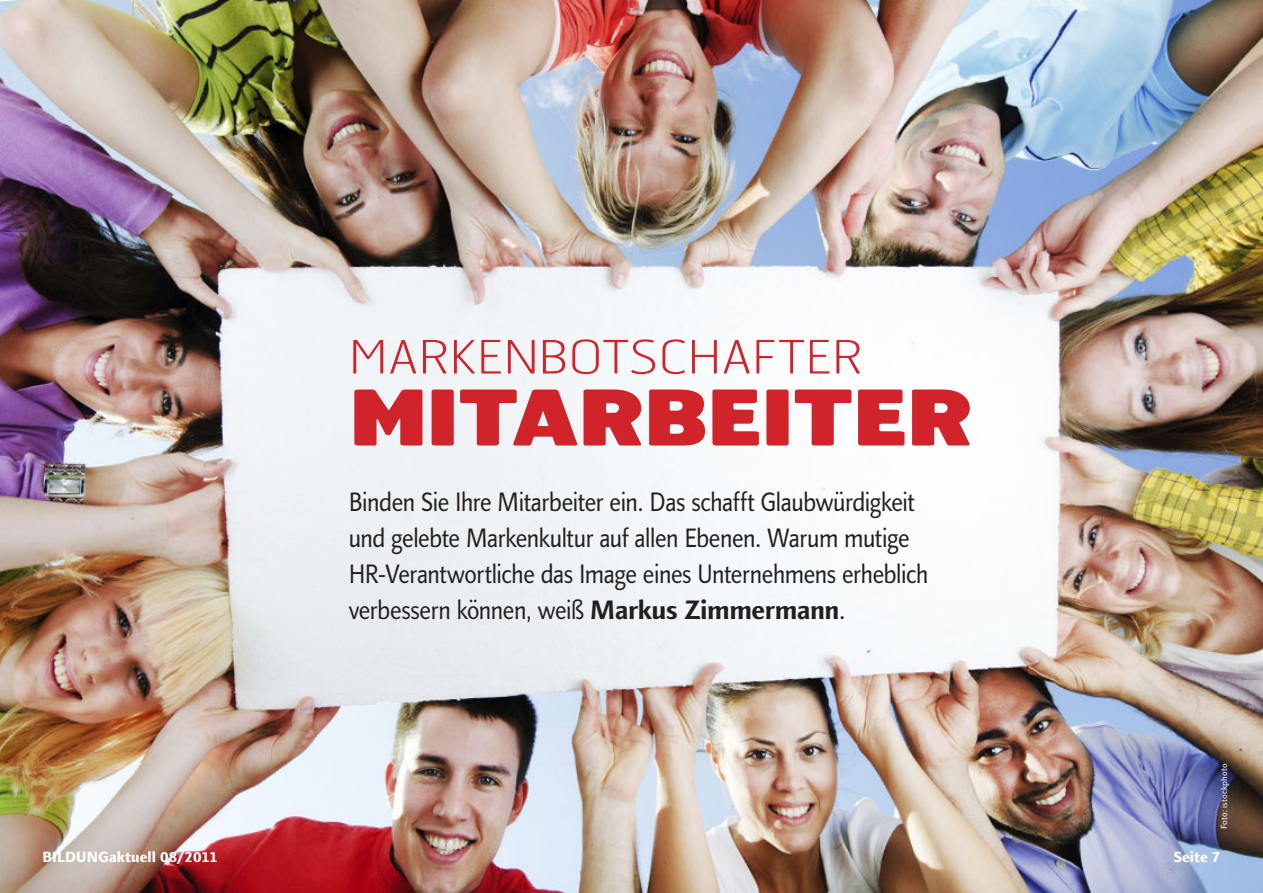
<style>
.page{position:relative;width:1263px;height:893px;background:#fff}
.page>*{position:absolute;margin:0;border:0;box-sizing:border-box;transform-origin:0 0}
.t1{font:900 76.5px "Hermes";letter-spacing:-.02em;color:#d1232a;scale:1.18 1}
.t2{font:100 45.9px "Hermes";letter-spacing:-.005em;color:#d1232a;scale:1.13 1}
.t3{font:27px/36px "Linotype Finnegan";letter-spacing:-.015em;color:#231f20;scale:.9 1}
.t4{font:800 15px "Linotype Finnegan";letter-spacing:.005em;color:#fff}
.t5{font:9px "Linotype Finnegan";letter-spacing:.02em;color:#fff}
.s1{font-weight:700}
</style>
<div class="page">
<img style="left:0;top:0;width:1263px;height:893px">
<p class="t2" style="left:349px;top:328px;width:457px">MARKENBOTSCHAFTER</p>
<p class="t1" style="left:349px;top:367px;width:532px">MITARBEITER</p>
<p class="t3" style="left:349px;top:484px;width:645px">Binden Sie Ihre Mitarbeiter ein. Das schafft Glaubwürdigkeit und gelebte Markenkultur auf allen Ebenen. Warum mutige HR-Verantwortliche das Image eines Unternehmens erheblich verbessern können, weiß <span class="s1">Markus Zimmermann</span>.</p>
<p class="t5" style="left:1219px;top:829px;width:67px;rotate:-90deg">Foto: istockphoto</p>
<p class="t4" style="left:43px;top:848px;width:177px">BILDUNGaktuell 08/2011</p>
<p class="t4" style="left:1174px;top:848px;width:48px">Seite 7</p>
</div>
